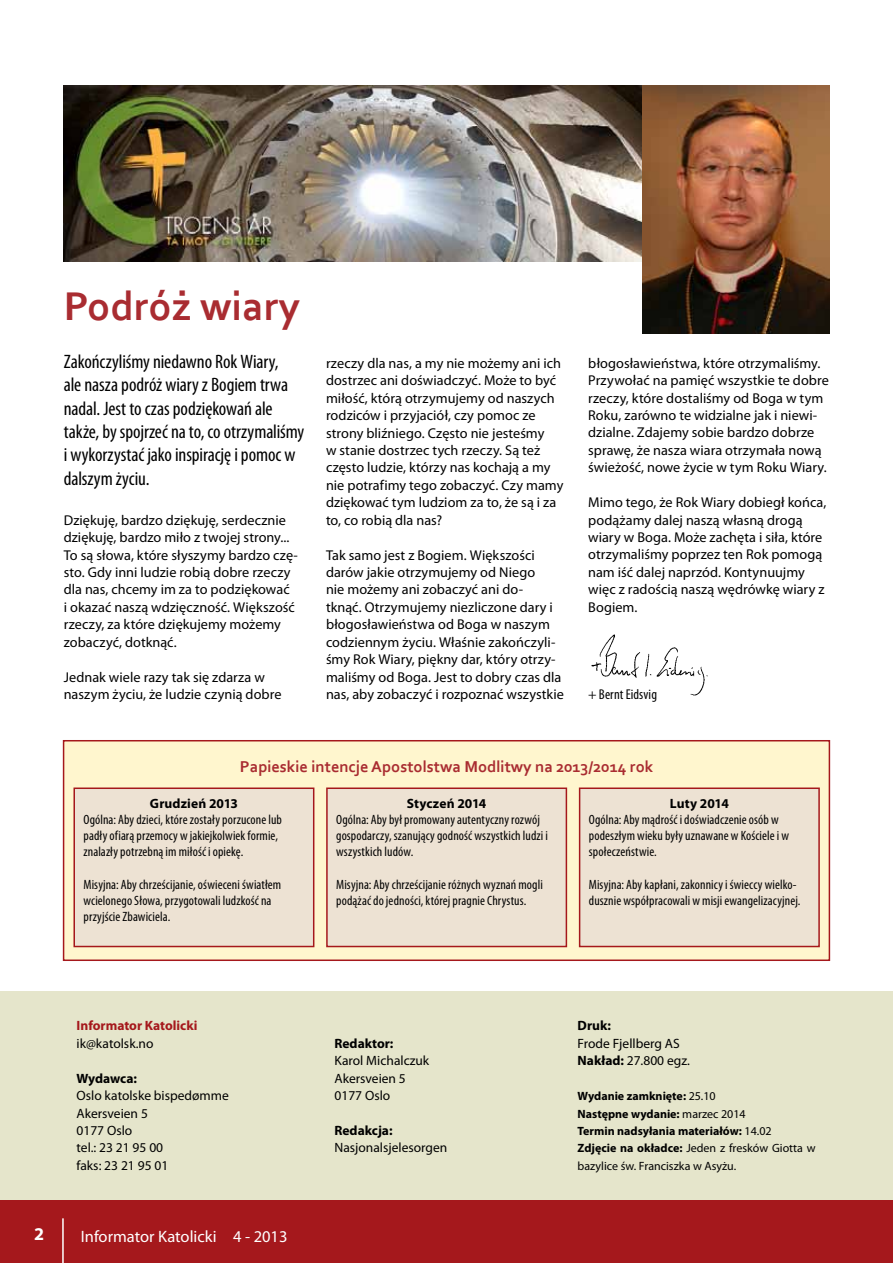
<style>
.page{position:relative;width:893px;height:1263px;background:#fff}
.page>*{position:absolute;margin:0;border:0;box-sizing:border-box;transform-origin:0 0}
.t1{font:700 42px "Corbel";color:#a92c31}
.t2{font:condensed 19.5px/23.4px "Myriad Pro";letter-spacing:-.005em;color:#000}
.t3{font:700 18px "Myriad Pro";color:#fff}
.t4{font:700 16.5px "Corbel";color:#a92c31}
.t5{font:16.5px "Myriad Pro";color:#fff}
.t6{font:14.25px/17.4px "Myriad Pro";letter-spacing:.005em;color:#000}
.t7{font:condensed 14.25px "Myriad Pro";letter-spacing:.005em;color:#000}
.t8{font:condensed 13.5px/16.2px "Myriad Pro";letter-spacing:.01em;color:#000}
.t9{font:13.5px/17.4px "Myriad Pro";color:#000}
.t10{font:700 13.5px "Myriad Pro";color:#000}
.t11{font:700 13.5px "Myriad Pro";color:#a5181c}
.t12{font:700 12px/17.4px "Myriad Pro";color:#000}
.s1{font-weight:700}
.s2{font-weight:400}
</style>
<div class="page">
<div style="left:0;top:1199px;width:893px;height:64px;background:#a5181c"></div>
<div style="left:0;top:991px;width:893px;height:208px;background:#e5e5cb"></div>
<div style="left:63px;top:740px;width:767px;height:221px;background:#fff6ce;border:2px solid #a5181c"></div>
<div style="left:74px;top:788px;width:240px;height:158px;background:#ede2d3"></div>
<div style="left:73px;top:787px;width:241px;height:160px;border:2px solid #a5181c"></div>
<div style="left:327px;top:788px;width:239px;height:158px;background:#ede2d3"></div>
<div style="left:326px;top:787px;width:241px;height:160px;border:2px solid #a5181c"></div>
<div style="left:580px;top:788px;width:239px;height:158px;background:#ede2d3"></div>
<div style="left:579px;top:787px;width:241px;height:160px;border:2px solid #a5181c"></div>
<img style="left:64px;top:85px;width:579px;height:177px">
<img style="left:643px;top:85px;width:186px;height:248px">
<img style="left:591px;top:634px;width:117px;height:62px">
<hr style="left:62px;top:1218px;width:2px;height:45px;background:#fff">
<h1 class="t1" style="left:64px;top:280px;width:238px">Podróż wiary</h1>
<h2 class="t2" style="left:64px;top:349px;width:242px">Zakończyliśmy niedawno Rok Wiary,<br>ale nasza podróż wiary z Bogiem trwa nadal. Jest to czas podziękowań ale także, by spojrzeć na to, co otrzymaliśmy i wykorzystać jako inspirację i pomoc w dalszym życiu.</h2>
<p class="t6" style="left:64px;top:511px;width:236px">Dziękuję, bardzo dziękuję, serdecznie dziękuję, bardzo miło z twojej strony...<br>To są słowa, które słyszymy bardzo czę&shy;sto. Gdy inni ludzie robią dobre rzeczy dla nas, chcemy im za to podziękować<br>i okazać naszą wdzięczność. Większość rzeczy, za które dziękujemy możemy zobaczyć, dotknąć.</p>
<p class="t6" style="left:64px;top:668px;width:219px">Jednak wiele razy tak się zdarza w naszym życiu, że ludzie czynią dobre</p>
<p class="t6" style="left:326px;top:354px;width:239px">rzeczy dla nas, a my nie możemy ani ich dostrzec ani doświadczyć. Może to być miłość, którą otrzymujemy od naszych rodziców i przyjaciół, czy pomoc ze strony bliźniego. Często nie jesteśmy<br>w stanie dostrzec tych rzeczy. Są też często ludzie, którzy nas kochają a my nie potrafimy tego zobaczyć. Czy mamy dziękować tym ludziom za to, że są i za to, co robią dla nas?</p>
<p class="t6" style="left:326px;top:546px;width:240px">Tak samo jest z Bogiem. Większości darów jakie otrzymujemy od Niego<br>nie możemy ani zobaczyć ani do-<br>tknąć. Otrzymujemy niezliczone dary i błogosławieństwa od Boga w naszym codziennym życiu. Właśnie zakończyli&shy;śmy Rok Wiary, piękny dar, który otrzy&shy;maliśmy od Boga. Jest to dobry czas dla nas, aby zobaczyć i rozpoznać wszystkie</p>
<p class="t6" style="left:588px;top:354px;width:242px">błogosławieństwa, które otrzymaliśmy.<br>Przywołać na pamięć wszystkie te dobre rzeczy, które dostaliśmy od Boga w tym Roku, zarówno te widzialne jak i niewi&shy;dzialne. Zdajemy sobie bardzo dobrze sprawę, że nasza wiara otrzymała nową świeżość, nowe życie w tym Roku Wiary.</p>
<p class="t6" style="left:588px;top:493px;width:240px">Mimo tego, że Rok Wiary dobiegł końca, podążamy dalej naszą własną drogą wiary w Boga. Może zachęta i siła, które otrzymaliśmy poprzez ten Rok pomogą nam iść dalej naprzód. Kontynuujmy więc z radością naszą wędrówkę wiary z<br>Bogiem.</p>
<p class="t7" style="left:588px;top:686px;width:70px">+ Bernt Eidsvig</p>
<p class="t4" style="left:240px;top:756px;width:415px">Papieskie intencje Apostolstwa Modlitwy na 2013/2014 rok</p>
<p class="t10" style="left:407px;top:794px;width:81px">Styczeń 2014</p>
<p class="t8" style="left:336px;top:811px;width:213px">Ogólna: Aby był promowany autentyczny rozwój gospodarczy, szanujący godność wszystkich ludzi i wszystkich ludów.</p>
<p class="t8" style="left:336px;top:876px;width:208px">Misyjna: Aby chrześcijanie różnych wyznań mogli podążać do jedności, której pragnie Chrystus.</p>
<p class="t10" style="left:150px;top:794px;width:90px">Grudzień 2013</p>
<p class="t8" style="left:83px;top:811px;width:200px">Ogólna: Aby dzieci, które zostały porzucone lub padły ofiarą przemocy w jakiejkolwiek formie, znalazły potrzebną im miłość i opiekę.</p>
<p class="t8" style="left:83px;top:876px;width:199px">Misyjna: Aby chrześcijanie, oświeceni światłem wcielonego Słowa, przygotowali ludzkość na przyjście Zbawiciela.</p>
<p class="t10" style="left:670px;top:794px;width:61px">Luty 2014</p>
<p class="t8" style="left:589px;top:811px;width:202px">Ogólna: Aby mądrość i doświadczenie osób w podeszłym wieku były uznawane w Kościele i w społeczeństwie.</p>
<p class="t8" style="left:589px;top:876px;width:213px">Misyjna: Aby kapłani, zakonnicy i świeccy wielko&shy;dusznie współpracowali w misji ewangelizacyjnej.</p>
<p class="t11" style="left:77px;top:1017px;width:122px">Informator Katolicki</p>
<p class="t9" style="left:77px;top:1034px;width:79px">ik@katolsk.no</p>
<p class="t10" style="left:77px;top:1069px;width:62px">Wydawca:</p>
<p class="t9" style="left:77px;top:1087px;width:154px">Oslo katolske bispedømme<br>Akersveien 5<br>0177 Oslo<br>tel.: 23 21 95 00<br>faks: 23 21 95 01</p>
<p class="t3" style="left:34px;top:1222px;width:11px">2</p>
<p class="t5" style="left:81px;top:1226px;width:208px">Informator Katolicki 4 - 2013</p>
<p class="t10" style="left:334px;top:1034px;width:60px">Redaktor:</p>
<p class="t9" style="left:334px;top:1052px;width:96px">Karol Michalczuk<br>Akersveien 5<br>0177 Oslo</p>
<p class="t10" style="left:334px;top:1121px;width:60px">Redakcja:</p>
<p class="t9" style="left:334px;top:1139px;width:114px">Nasjonalsjelesorgen</p>
<p class="t10" style="left:578px;top:1017px;width:35px">Druk:</p>
<p class="t9" style="left:578px;top:1034px;width:114px">Frode Fjellberg AS<br><span class="s1">Nakład:</span> 27.800 egz.</p>
<p class="t12" style="left:578px;top:1087px;width:240px">Wydanie zamknięte: <span class="s2">25.10<br></span>Następne wydanie: <span class="s2">marzec 2014<br></span>Termin nadsyłania materiałów: <span class="s2">14.02<br></span>Zdjęcie na okładce: <span class="s2">Jeden z fresków Giotta w bazylice św. Franciszka w Asyżu.</span></p>
</div>
